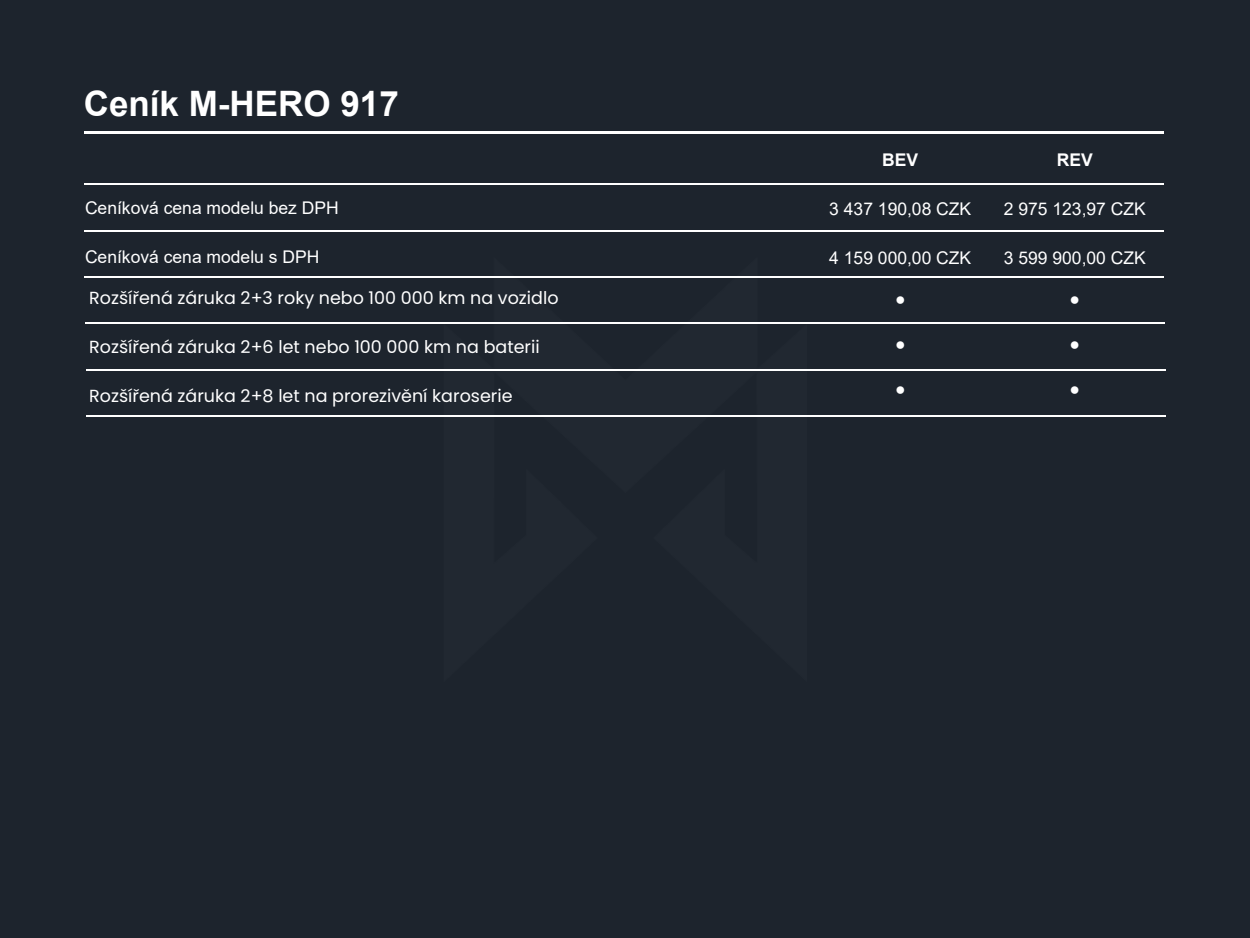
<style>
.page{position:relative;width:1250px;height:938px;background:#1d242d}
.page>*{position:absolute;margin:0;border:0;box-sizing:border-box;transform-origin:0 0}
.t1{font:700 35px "Arial";color:#fff}
.t2{font:17.5px "Poppins";color:#fff}
.t3{font:17.5px "Arial";color:#fff}
.t4{font:700 17.5px "Arial";color:#fff}
</style>
<div class="page">
<img style="left:443px;top:370px;width:364px;height:47px">
<hr style="left:84px;top:131px;width:1080px;height:3px;background:#fff">
<hr style="left:84px;top:184px;width:1080px;height:1px;background:#fff">
<hr style="left:84px;top:230px;width:1080px;height:1px;background:#fff">
<hr style="left:84px;top:276px;width:1080px;height:2px;background:#fff">
<hr style="left:85px;top:322px;width:1080px;height:2px;background:#fff">
<hr style="left:86px;top:369px;width:1080px;height:1px;background:#fff">
<hr style="left:86px;top:415px;width:1080px;height:1px;background:#fff">
<h1 class="t1" style="left:84px;top:79px;width:317px">Ceník M-HERO 917</h1>
<p class="t3" style="left:85px;top:196px;width:255px">Ceníková cena modelu bez DPH</p>
<p class="t3" style="left:85px;top:244px;width:236px">Ceníková cena modelu s DPH</p>
<p class="t2" style="left:89px;top:288px;width:471px">Rozšířená záruka 2+3 roky nebo 100 000 km na vozidlo</p>
<p class="t2" style="left:89px;top:336px;width:452px">Rozšířená záruka 2+6 let nebo 100 000 km na baterii</p>
<p class="t2" style="left:89px;top:385px;width:425px">Rozšířená záruka 2+8 let na prorezivění karoserie</p>
<p class="t4" style="left:882px;top:148px;width:37px">BEV</p>
<p class="t3" style="left:829px;top:197px;width:144px">3 437 190,08 CZK</p>
<p class="t3" style="left:829px;top:246px;width:144px">4 159 000,00 CZK</p>
<p class="t3" style="left:895px;top:287px;width:12px">●</p>
<p class="t3" style="left:895px;top:332px;width:12px">●</p>
<p class="t3" style="left:895px;top:377px;width:12px">●</p>
<p class="t4" style="left:1057px;top:148px;width:37px">REV</p>
<p class="t3" style="left:1004px;top:197px;width:144px">2 975 123,97 CZK</p>
<p class="t3" style="left:1004px;top:246px;width:144px">3 599 900,00 CZK</p>
<p class="t3" style="left:1070px;top:287px;width:12px">●</p>
<p class="t3" style="left:1070px;top:332px;width:12px">●</p>
<p class="t3" style="left:1070px;top:377px;width:12px">●</p>
</div>
